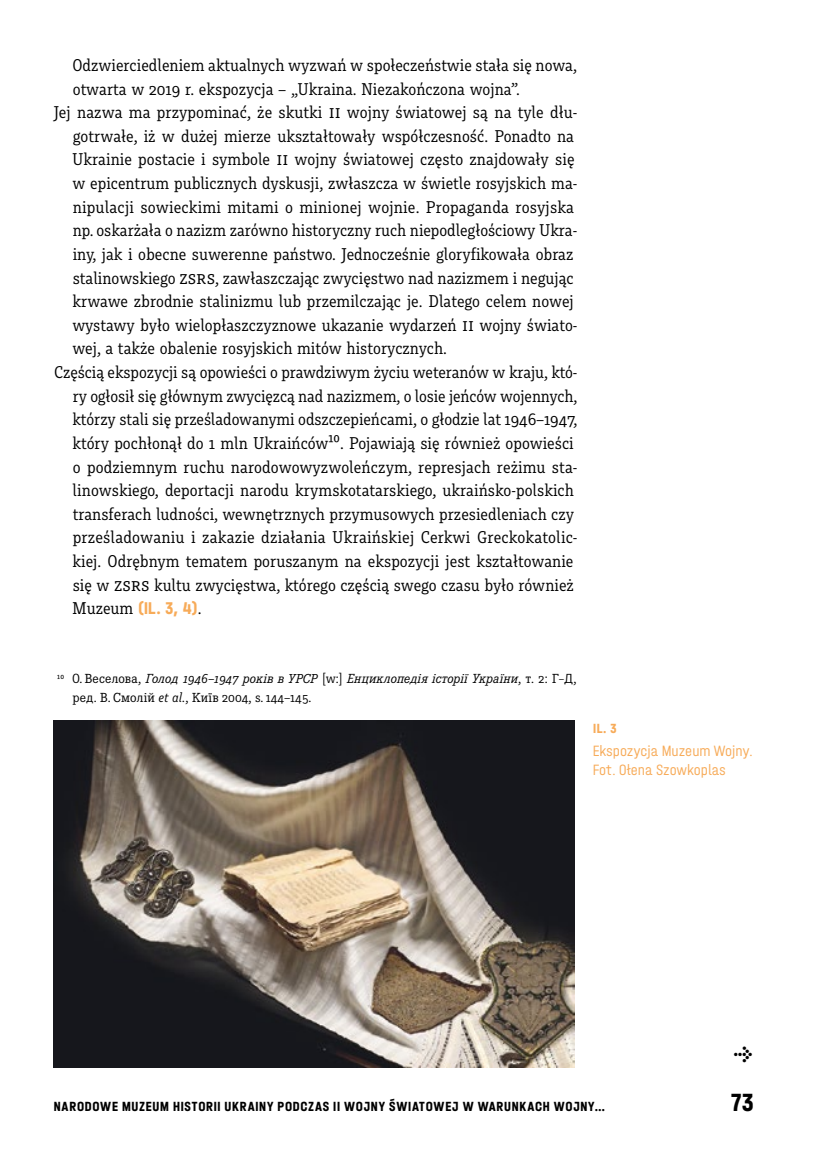
<style>
.page{position:relative;width:819px;height:1166px;background:#fff}
.page>*{position:absolute;margin:0;border:0;box-sizing:border-box;transform-origin:0 0}
.t1{font:700 28.88px "Halvar Eng";color:#000}
.t2{font:700 26.25px "Halvar Eng";color:#000}
.t3{font:17.85px "Muriza";color:#000}
.t4{font:700 17.85px "Halvar Eng";color:#f7ab59}
.t5{font:300 15.75px/18.9px "Halvar Eng";color:#f7ab59}
.t6{font:700 14px "Halvar Eng";letter-spacing:.05em;color:#000}
.t7{font:14px "Muriza";color:#000}
.t8{font:700 14px "Halvar Eng";color:#f7ab59}
.t9{font:italic 13.65px "Corporate E Pro";letter-spacing:.005em;color:#000}
.s1{font-size:19.78px}
.s2{font-family:"Muriza";font-weight:400;color:#000}
.s3{font-family:"Muriza";font-style:normal;font-size:10.5px}
.s4{font-family:"Muriza";font-style:normal;font-size:14px}
.s5{font-style:normal}
.s6{font-family:"Muriza";font-size:14px}
.s7{font-size:13.47px}
.s8{font-family:"Corporate E Pro";font-size:13.65px}
.s9{font-style:italic}
</style>
<div class="page">
<img style="left:54px;top:720px;width:520px;height:347px">
<p class="t3" style="left:72px;top:55px;width:506px">Odzwierciedleniem aktualnych wyzwań w społeczeństwie stała się nowa,</p>
<p class="t3" style="left:73px;top:78px;width:448px">otwarta w 2019 r. ekspozycja – „Ukraina. Niezakończona wojna”.</p>
<p class="t3" style="left:54px;top:102px;width:525px">Jej nazwa ma przypominać, że skutki <span class="s1">II</span> wojny światowej są na tyle dłu-</p>
<p class="t3" style="left:73px;top:126px;width:503px">gotrwałe, iż w dużej mierze ukształtowały współczesność. Ponadto na</p>
<p class="t3" style="left:72px;top:149px;width:504px">Ukrainie postacie i symbole <span class="s1">II</span> wojny światowej często znajdowały się</p>
<p class="t3" style="left:72px;top:173px;width:506px">w epicentrum publicznych dyskusji, zwłaszcza w świetle rosyjskich ma-</p>
<p class="t3" style="left:73px;top:197px;width:503px">nipulacji sowieckimi mitami o minionej wojnie. Propaganda rosyjska</p>
<p class="t3" style="left:73px;top:220px;width:506px">np. oskarżała o nazizm zarówno historyczny ruch niepodległościowy Ukra-</p>
<p class="t3" style="left:73px;top:244px;width:502px">iny, jak i obecne suwerenne państwo. Jednocześnie gloryfikowała obraz</p>
<p class="t3" style="left:73px;top:267px;width:502px">stalinowskiego <span class="s1">ZSRS</span>, zawłaszczając zwycięstwo nad nazizmem i negując</p>
<p class="t3" style="left:73px;top:291px;width:503px">krwawe zbrodnie stalinizmu lub przemilczając je. Dlatego celem nowej</p>
<p class="t3" style="left:72px;top:315px;width:506px">wystawy było wielopłaszczyznowe ukazanie wydarzeń <span class="s1">II</span> wojny świato-</p>
<p class="t3" style="left:72px;top:338px;width:376px">wej, a także obalenie rosyjskich mitów historycznych.</p>
<p class="t3" style="left:54px;top:362px;width:524px">Częścią ekspozycji są opowieści o prawdziwym życiu weteranów w kraju, któ-</p>
<p class="t3" style="left:73px;top:386px;width:506px">ry ogłosił się głównym zwycięzcą nad nazizmem, o losie jeńców wojennych,</p>
<p class="t3" style="left:73px;top:409px;width:506px">którzy stali się prześladowanymi odszczepieńcami, o głodzie lat 1946–1947,</p>
<p class="t3" style="left:73px;top:433px;width:502px">który pochłonął do 1 mln Ukraińców10. Pojawiają się również opowieści</p>
<p class="t3" style="left:73px;top:456px;width:506px">o podziemnym ruchu narodowowyzwoleńczym, represjach reżimu sta-</p>
<p class="t3" style="left:73px;top:480px;width:503px">linowskiego, deportacji narodu krymskotatarskiego, ukraińsko-‑polskich</p>
<p class="t3" style="left:73px;top:504px;width:503px">transferach ludności, wewnętrznych przymusowych przesiedleniach czy</p>
<p class="t3" style="left:73px;top:527px;width:506px">prześladowaniu i zakazie działania Ukraińskiej Cerkwi Greckokatolic-</p>
<p class="t3" style="left:73px;top:551px;width:502px">kiej. Odrębnym tematem poruszanym na ekspozycji jest kształtowanie</p>
<p class="t3" style="left:73px;top:575px;width:502px">się w <span class="s1">ZSRS</span> kultu zwycięstwa, którego częścią swego czasu było również</p>
<p class="t4" style="left:72px;top:597px;width:131px"><span class="s2">Muzeum</span> (IL. 3, 4)<span class="s2">.</span></p>
<p class="t9" style="left:57px;top:669px;width:520px"><span class="s3">10</span> <span class="s4">O.</span> <span class="s5">Веселова</span><span class="s4">,</span> Голод <span class="s6">1946–1947</span> років в <span class="s7">УРСР</span> <span class="s4">[w:]</span> Енциклопедія історії України<span class="s4">,</span> <span class="s5">т</span><span class="s4">. 2:</span> <span class="s5">Г–Д</span><span class="s4">,</span></p>
<p class="t7" style="left:73px;top:689px;width:240px"><span class="s8">ред</span>. <span class="s8">В</span>. <span class="s8">Смолій</span> <span class="s9">et al.</span>, <span class="s8">Київ</span> 2004, s. 144–145.</p>
<p class="t8" style="left:593px;top:719px;width:25px">IL. 3</p>
<p class="t5" style="left:592px;top:741px;width:162px">Ekspozycja Muzeum Wojny.<br>Fot. Ołena Szowkoplas</p>
<h1 class="t1" style="left:732px;top:1036px;width:23px">⤑</h1>
<p class="t6" style="left:54px;top:1097px;width:17px">NARODOWE</p>
<p class="t6" style="left:122px;top:1097px;width:18px">MUZEUM</p>
<p class="t6" style="left:173px;top:1097px;width:15px">HISTORII</p>
<p class="t6" style="left:225px;top:1097px;width:16px">UKRAINY</p>
<p class="t6" style="left:277px;top:1097px;width:9px">PODCZAS</p>
<p class="t6" style="left:333px;top:1097px;width:31px">II WOJNY</p>
<p class="t6" style="left:389px;top:1097px;width:16px">ŚWIATOWEJ</p>
<p class="t6" style="left:462px;top:1097px;width:24px">W WARUNKACH</p>
<p class="t6" style="left:553px;top:1097px;width:10px">WOJNY</p>
<p class="t6" style="left:594px;top:1097px;width:12px">…</p>
<h2 class="t2" style="left:731px;top:1086px;width:24px">73</h2>
</div>
